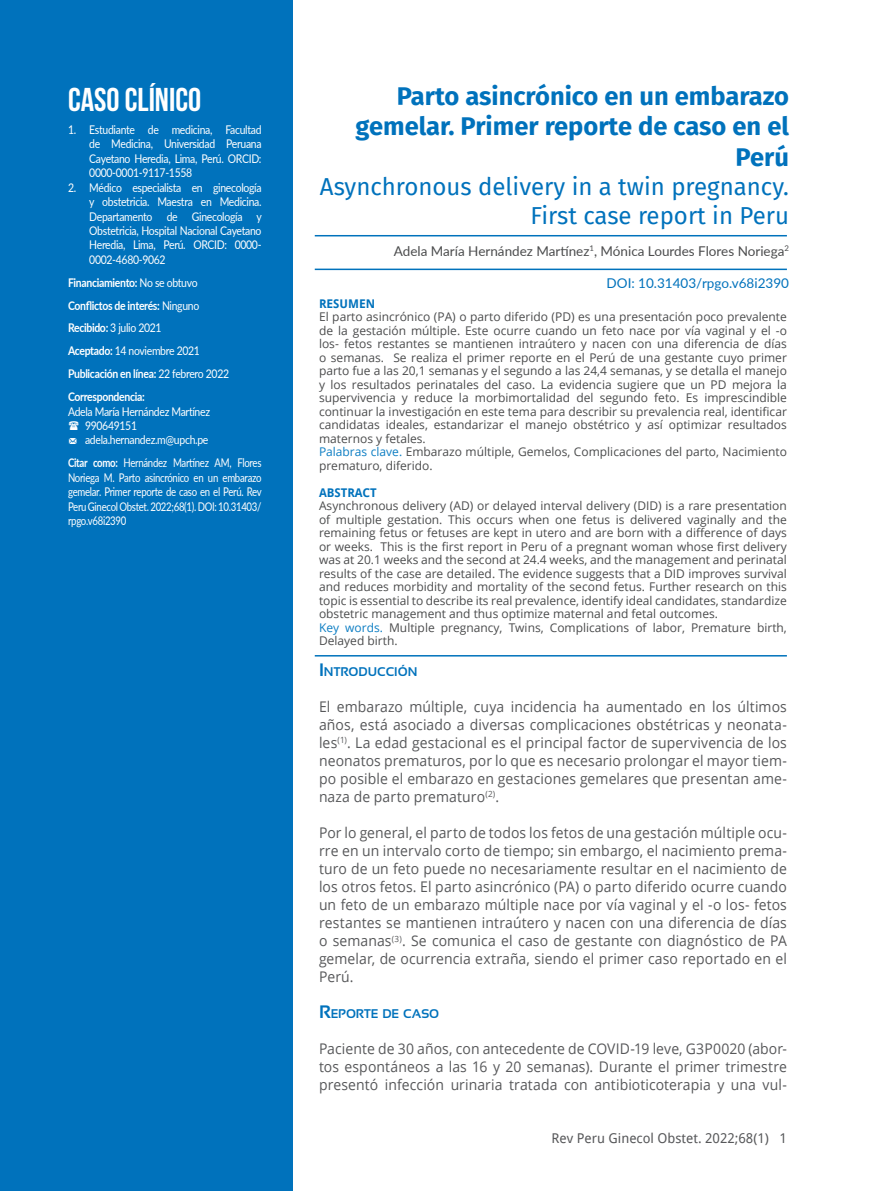
<style>
.page{position:relative;width:872px;height:1191px;background:#fff}
.page>*{position:absolute;margin:0;border:0;box-sizing:border-box;transform-origin:0 0}
.t1{font:700 33px "Bebas Neue";color:#fff}
.t2{font:700 25.5px/30.6px "Fira Sans";color:#0072bc;text-align:right}
.t3{font:24px/28.8px "Fira Sans";color:#0072bc;text-align:right}
.t4{font:14.7px/18px "Open Sans";letter-spacing:.005em;color:#57585a;text-align:justify;scale:.95 1}
.t5{font:13.5px "Lato";color:#4b4c4d}
.t6{font:13.5px "Droid Sans";color:#57585a}
.t7{font:13.5px "Lato";color:#0072bc}
.t8{font:700 12.6px "Sansation";color:#0072bc}
.t9{font:12px/13.5px "Open Sans";color:#4b4c4d;text-align:justify}
.t10{font:12px/14.4px "Lato";letter-spacing:-.03em;color:#fff;text-align:justify;scale:.87 1}
.t11{font:12px/14.4px "Lato";letter-spacing:-.03em;color:#fff;text-align:justify;scale:.8 1}
.t12{font:700 12px "Lato";letter-spacing:-.03em;color:#fff;scale:.87 1}
.t13{font:700 12px "Droid Sans";color:#0072bc}
.s1{font-weight:400}
.s2{font-weight:700}
.s3{font-family:"Modern Pictograms"}
.s4{color:#0d7ec3}
.s5{font-size:18px}
</style>
<div class="page">
<div style="left:0;top:0;width:293px;height:1191px;background:#0072bc"></div>
<hr style="left:315px;top:235px;width:472px;height:1px;background:#0072bc">
<hr style="left:315px;top:269px;width:472px;height:1px;background:#0072bc">
<hr style="left:315px;top:655px;width:472px;height:1px;background:#0072bc">
<p class="t1" style="left:68px;top:82px;width:135px">CASO CLÍNICO</p>
<p class="t10" style="left:89px;top:122px;width:199px;text-indent:-21px">1. Estudiante de medicina, Facultad de Medicina, Universidad Peruana Cayetano Heredia, Lima, Perú. ORCID:<br>0000-0001-9117-1558</p>
<p class="t10" style="left:89px;top:180px;width:200px;text-indent:-21px">2. Médico especialista en ginecología y obstetricia. Maestra en Medicina.<br>Departamento de Ginecología y Obstetricia, Hospital Nacional Cayetano Heredia, Lima, Perú. ORCID: 0000- 0002-4680-9062</p>
<p class="t12" style="left:68px;top:273px;width:150px">Financiamiento: <span class="s1">No se obtuvo</span></p>
<p class="t12" style="left:68px;top:296px;width:152px">Conflictos de interés: <span class="s1">Ninguno</span></p>
<p class="t10" style="left:68px;top:320px;width:109px"><span class="s2">Recibido:</span> 3 julio 2021</p>
<p class="t10" style="left:68px;top:343px;width:153px"><span class="s2">Aceptado:</span> 14 noviembre 2021</p>
<p class="t12" style="left:68px;top:365px;width:187px">Publicación en línea: <span class="s1">22 febrero 2022</span></p>
<p class="t12" style="left:68px;top:388px;width:90px">Correspondencia:</p>
<p class="t10" style="left:68px;top:403px;width:165px">Adela María Hernández Martínez</p>
<p class="t10" style="left:85px;top:418px;width:61px">990649151</p>
<p class="t10" style="left:68px;top:432px;width:163px"><span class="s3">m</span> adela.hernandez.m@upch.pe</p>
<p class="t11" style="left:68px;top:455px;width:244px"><span class="s2">Citar como:</span> Hernández Martínez AM, Flores Noriega M. Parto asincrónico en un embarazo gemelar. Primer reporte de caso en el Perú. Rev Peru Ginecol Obstet. 2022;68(1). DOI: 10.31403/ rpgo.v68i2390</p>
<p class="t2" style="left:355px;top:79px;width:435px">Parto asincrónico en un embarazo gemelar. Primer reporte de caso en el<br>Perú</p>
<p class="t3" style="left:320px;top:171px;width:470px">Asynchronous delivery in a twin pregnancy.<br>First case report in Peru</p>
<p class="t5" style="left:394px;top:241px;width:397px">Adela María Hernández Martínez<sup>1</sup>, Mónica Lourdes Flores Noriega<sup>2</sup></p>
<p class="t7" style="left:606px;top:274px;width:184px">DOI: 10.31403/rpgo.v68i2390</p>
<p class="t13" style="left:319px;top:295px;width:58px">RESUMEN</p>
<p class="t9" style="left:319px;top:310px;width:469px">El parto asincrónico (PA) o parto diferido (PD) es una presentación poco prevalente de la gestación múltiple. Este ocurre cuando un feto nace por vía vaginal y el -o los- fetos restantes se mantienen intraútero y nacen con una diferencia de días o semanas. Se realiza el primer reporte en el Perú de una gestante cuyo primer parto fue a las 20,1 semanas y el segundo a las 24,4 semanas, y se detalla el manejo y los resultados perinatales del caso. La evidencia sugiere que un PD mejora la supervivencia y reduce la morbimortalidad del segundo feto. Es imprescindible continuar la investigación en este tema para describir su prevalencia real, identificar candidatas ideales, estandarizar el manejo obstétrico y así optimizar resultados maternos y fetales.</p>
<p class="t9" style="left:319px;top:445px;width:469px"><span class="s4">Palabras clave.</span> Embarazo múltiple, Gemelos, Complicaciones del parto, Nacimiento prematuro, diferido.</p>
<p class="t13" style="left:319px;top:484px;width:59px">ABSTRACT</p>
<p class="t9" style="left:319px;top:499px;width:469px">Asynchronous delivery (AD) or delayed interval delivery (DID) is a rare presentation of multiple gestation. This occurs when one fetus is delivered vaginally and the remaining fetus or fetuses are kept in utero and are born with a difference of days or weeks. This is the first report in Peru of a pregnant woman whose first delivery was at 20.1 weeks and the second at 24.4 weeks, and the management and perinatal results of the case are detailed. The evidence suggests that a DID improves survival and reduces morbidity and mortality of the second fetus. Further research on this topic is essential to describe its real prevalence, identify ideal candidates, standardize obstetric management and thus optimize maternal and fetal outcomes.</p>
<p class="t9" style="left:319px;top:620px;width:469px"><span class="s4">Key words.</span> Multiple pregnancy, Twins, Complications of labor, Premature birth,<br>Delayed birth.</p>
<p class="t8" style="left:319px;top:665px;width:100px"><span class="s5">I</span>NTRODUCCIÓN</p>
<p class="t4" style="left:319px;top:697px;width:494px">El embarazo múltiple, cuya incidencia ha aumentado en los últimos años, está asociado a diversas complicaciones obstétricas y neonata&shy;les<sup>(1)</sup>. La edad gestacional es el principal factor de supervivencia de los neonatos prematuros, por lo que es necesario prolongar el mayor tiem&shy;po posible el embarazo en gestaciones gemelares que presentan ame&shy;naza de parto prematuro<sup>(2)</sup>.</p>
<p class="t4" style="left:319px;top:823px;width:494px">Por lo general, el parto de todos los fetos de una gestación múltiple ocu&shy;rre en un intervalo corto de tiempo; sin embargo, el nacimiento prema&shy;turo de un feto puede no necesariamente resultar en el nacimiento de los otros fetos. El parto asincrónico (PA) o parto diferido ocurre cuando un feto de un embarazo múltiple nace por vía vaginal y el -o los- fetos restantes se mantienen intraútero y nacen con una diferencia de días o semanas<sup>(3)</sup>. Se comunica el caso de gestante con diagnóstico de PA gemelar, de ocurrencia extraña, siendo el primer caso reportado en el Perú.</p>
<p class="t8" style="left:319px;top:1007px;width:122px"><span class="s5">R</span>EPORTE DE CASO</p>
<p class="t4" style="left:319px;top:1039px;width:494px">Paciente de 30 años, con antecedente de COVID-19 leve, G3P0020 (abor&shy;tos espontáneos a las 16 y 20 semanas). Durante el primer trimestre presentó infección urinaria tratada con antibioticoterapia y una vul-</p>
<p class="t6" style="left:551px;top:1128px;width:237px">Rev Peru Ginecol Obstet. 2022;68(1) 1</p>
</div>
